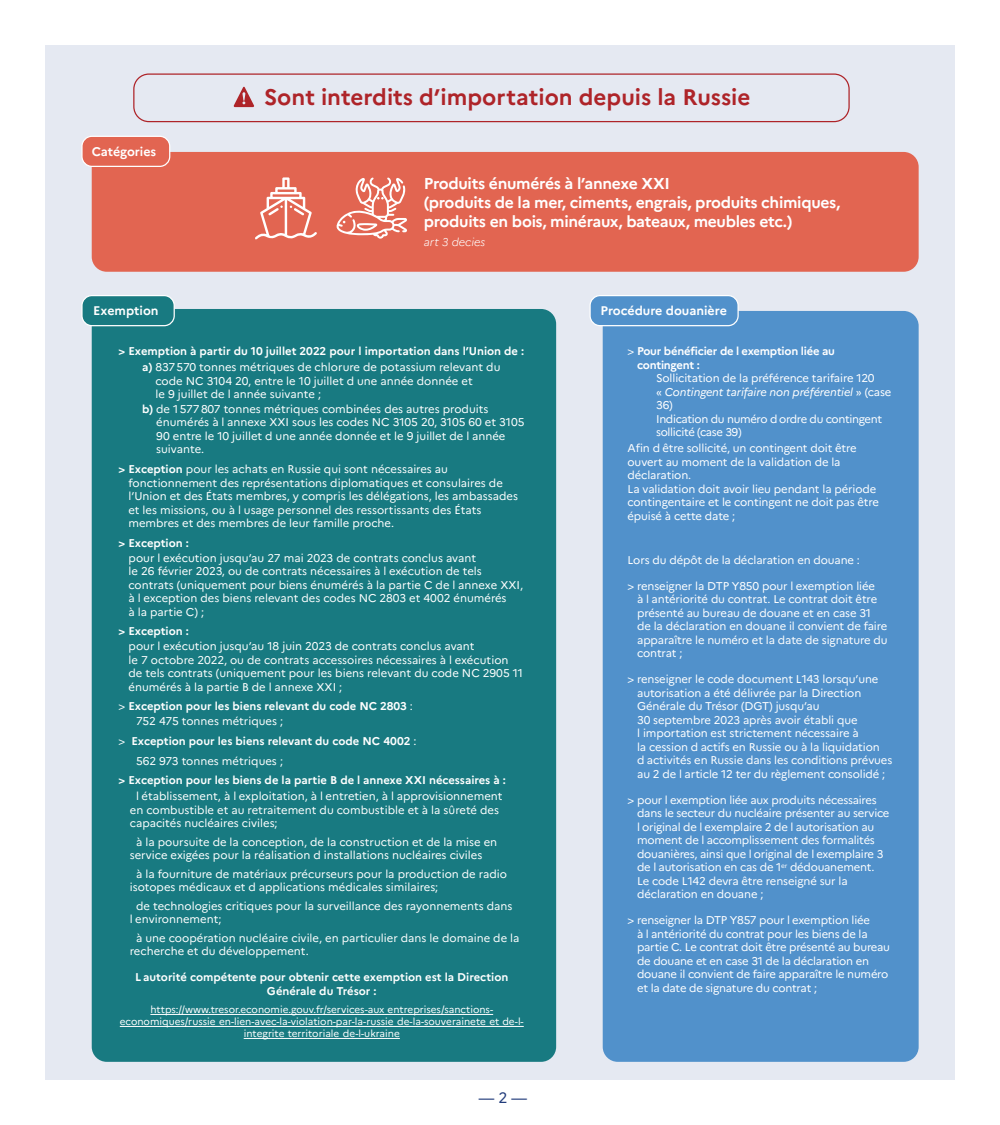
<style>
.page{position:relative;width:1000px;height:1125px;background:#fff}
.page>*{position:absolute;margin:0;border:0;box-sizing:border-box;transform-origin:0 0}
.t1{font:700 22.5px "Marianne";color:#ae2429}
.t2{font:700 15.75px/18.9px "Marianne";letter-spacing:-.02em;color:#fff}
.t3{font:15px "Marianne";color:#223c7b}
.t4{font:700 12.5px "Marianne";color:#fff}
.t5{font:11.25px/13.5px "Marianne";letter-spacing:-.01em;color:#fff}
.t6{font:700 11.25px/16px "Marianne";color:#fff;text-align:center}
.t7{font:11.25px "Marianne";letter-spacing:-.03em;color:#fff}
.t8{font:700 11.25px "Marianne";letter-spacing:-.02em;color:#fff}
.t9{font:italic 11.25px "Marianne";letter-spacing:-.01em;color:#fff}
.t10{font:italic 300 11.25px "Marianne";color:#fff}
.t11{font:10px/12px "Marianne";color:#fff;text-align:center}
.s1{font-weight:400}
.s2{font-weight:700}
.s3{font-style:normal}
</style>
<div class="page">
<div style="left:45px;top:46px;width:910px;height:1034px;background:#e5e9f2"></div>
<div style="left:92px;top:152px;width:827px;height:120px;background:#e26551;border-radius:15px"></div>
<div style="left:82px;top:136px;width:88px;height:30px;background:#e26551;border-radius:10px"></div>
<div style="left:81px;top:136px;width:89px;height:31px;border:1px solid #fff;border-radius:10px"></div>
<svg style="left:233px;top:86px;width:21px;height:21px"></svg>
<div style="left:133px;top:73px;width:717px;height:49px;border:1px solid #ae2429;border-radius:15px"></div>
<svg style="left:255px;top:177px;width:62px;height:62px"></svg>
<svg style="left:337px;top:177px;width:70px;height:62px"></svg>
<div style="left:92px;top:309px;width:464px;height:753px;background:#187a81;border-radius:15px"></div>
<hr style="left:150px;top:1014px;width:343px;height:1px;background:#fff">
<hr style="left:120px;top:1026px;width:404px;height:1px;background:#fff">
<hr style="left:244px;top:1038px;width:156px;height:1px;background:#fff">
<div style="left:82px;top:296px;width:92px;height:30px;background:#187a81;border-radius:10px"></div>
<div style="left:81px;top:295px;width:94px;height:31px;border:1px solid #fff;border-radius:10px"></div>
<div style="left:603px;top:311px;width:316px;height:751px;background:#5191cb;border-radius:15px"></div>
<div style="left:590px;top:296px;width:148px;height:30px;background:#5191cb;border-radius:10px"></div>
<div style="left:589px;top:295px;width:150px;height:31px;border:1px solid #fff;border-radius:10px"></div>
<p class="t4" style="left:92px;top:144px;width:66px">Catégories</p>
<p class="t4" style="left:93px;top:303px;width:67px">Exemption</p>
<p class="t1" style="left:264px;top:84px;width:488px">Sont interdits d’importation depuis la Russie</p>
<p class="t2" style="left:424px;top:174px;width:418px">Produits énumérés à l’annexe XXI<br>(produits de la mer, ciments, engrais, produits chimiques, produits en bois, minéraux, bateaux, meubles etc.)</p>
<p class="t10" style="left:424px;top:235px;width:63px">art 3 decies</p>
<p class="t4" style="left:601px;top:303px;width:128px">Procédure douanière</p>
<p class="t6" style="left:119px;top:343px;width:407px">&gt; Exemption à partir du 10 juillet 2022 pour l importation dans l’Union de : a) <span class="s1">837 570 tonnes métriques de chlorure de potassium relevant du</span></p>
<p class="t5" style="left:156px;top:374px;width:319px">code NC 3104 20, entre le 10 juillet d une année donnée et le 9 juillet de l année suivante ;</p>
<p class="t5" style="left:156px;top:402px;width:370px;text-indent:-14px"><span class="s2">b)</span> de 1 577 807 tonnes métriques combinées des autres produits énumérés à l annexe XXI sous les codes NC 3105 20, 3105 60 et 3105<br>90 entre le 10 juillet d une année donnée et le 9 juillet de l année suivante.</p>
<p class="t5" style="left:128px;top:462px;width:391px;text-indent:-10px"><span class="s2">&gt; Exception</span> pour les achats en Russie qui sont nécessaires au fonctionnement des représentations diplomatiques et consulaires de l’Union et des États membres, y compris les délégations, les ambassades et les missions, ou à l usage personnel des ressortissants des États membres et des membres de leur famille proche.</p>
<p class="t5" style="left:129px;top:536px;width:349px;line-height:14.8px;text-indent:-10px"><span class="s2">&gt; Exception :<br></span>pour l exécution jusqu’au 27 mai 2023 de contrats conclus avant</p>
<p class="t5" style="left:129px;top:564px;width:396px">le 26 février 2023, ou de contrats nécessaires à l exécution de tels contrats (uniquement pour biens énumérés à la partie C de l annexe XXI, à l exception des biens relevant des codes NC 2803 et 4002 énumérés<br>à la partie C) ;</p>
<p class="t5" style="left:129px;top:624px;width:348px;line-height:14.8px;text-indent:-10px"><span class="s2">&gt; Exception :<br></span>pour l exécution jusqu’au 18 juin 2023 de contrats conclus avant</p>
<p class="t5" style="left:129px;top:653px;width:396px">le 7 octobre 2022, ou de contrats accessoires nécessaires à l exécution de tels contrats (uniquement pour les biens relevant du code NC 2905 11 énumérés à la partie B de l annexe XXI ;</p>
<p class="t6" style="left:136px;top:699px;width:278px;line-height:14.8px;text-align:left;text-indent:-18px"><span class="s1">&gt;</span> Exception pour les biens relevant du code NC 2803 <span class="s1">:<br>752 475 tonnes métriques ;</span></p>
<p class="t6" style="left:119px;top:733px;width:300px"><span class="s1">&gt;</span> Exception pour les biens relevant du code NC 4002 <span class="s1">:</span></p>
<p class="t5" style="left:136px;top:754px;width:148px">562 973 tonnes métriques ;</p>
<p class="t6" style="left:119px;top:772px;width:389px">&gt; Exception pour les biens de la partie B de l annexe XXI nécessaires à :</p>
<p class="t5" style="left:130px;top:790px;width:374px;text-indent:6px">l établissement, à l exploitation, à l entretien, à l approvisionnement en combustible et au retraitement du combustible et à la sûreté des capacités nucléaires civiles;</p>
<p class="t5" style="left:130px;top:835px;width:369px;text-indent:6px">à la poursuite de la conception, de la construction et de la mise en service exigées pour la réalisation d installations nucléaires civiles</p>
<p class="t5" style="left:130px;top:867px;width:379px;text-indent:6px">à la fourniture de matériaux précurseurs pour la production de radio isotopes médicaux et d applications médicales similaires;</p>
<p class="t5" style="left:130px;top:899px;width:384px;text-indent:6px">de technologies critiques pour la surveillance des rayonnements dans l environnement;</p>
<p class="t5" style="left:130px;top:931px;width:391px;text-indent:6px">à une coopération nucléaire civile, en particulier dans le domaine de la recherche et du développement.</p>
<p class="t6" style="left:135px;top:971px;width:375px;line-height:13.5px">L autorité compétente pour obtenir cette exemption est la Direction<br>Générale du Trésor :</p>
<p class="t11" style="left:120px;top:1004px;width:405px">https://www.tresor.economie.gouv.fr/services-aux entreprises/sanctions&shy;economiques/russie en-lien-avec-la-violation-par-la-russie de-la-souverainete et de-l&shy;integrite territoriale de-l-ukraine</p>
<p class="t3" style="left:479px;top:1089px;width:50px">— 2 —</p>
<p class="t8" style="left:628px;top:344px;width:209px"><span class="s1">&gt;</span> Pour bénéficier de l exemption liée au</p>
<p class="t8" style="left:637px;top:358px;width:64px">contingent :</p>
<p class="t5" style="left:656px;top:371px;width:220px">Sollicitation de la préférence tarifaire 120</p>
<p class="t9" style="left:656px;top:385px;width:237px"><span class="s3">«</span> Contingent tarifaire non préférentiel <span class="s3">» (case</span></p>
<p class="t5" style="left:656px;top:398px;width:18px">36)</p>
<p class="t7" style="left:656px;top:412px;width:227px">Indication du numéro d ordre du contingent</p>
<p class="t7" style="left:656px;top:425px;width:87px">sollicité (case 39)</p>
<p class="t5" style="left:628px;top:441px;width:253px">Afin d être sollicité, un contingent doit être ouvert au moment de la validation de la déclaration.<br>La validation doit avoir lieu pendant la période contingentaire et le contingent ne doit pas être épuisé à cette date ;</p>
<p class="t5" style="left:628px;top:553px;width:234px">Lors du dépôt de la déclaration en douane :</p>
<p class="t5" style="left:637px;top:579px;width:252px;text-indent:-10px">&gt; renseigner la DTP Y850 pour l exemption liée<br>à l antériorité du contrat. Le contrat doit être présenté au bureau de douane et en case 31 de la déclaration en douane il convient de faire apparaître le numéro et la date de signature du contrat ;</p>
<p class="t5" style="left:637px;top:673px;width:257px;text-indent:-10px">&gt; renseigner le code document L143 lorsqu’une autorisation a été délivrée par la Direction Générale du Trésor (DGT) jusqu’au<br>30 septembre 2023 après avoir établi que<br>l importation est strictement nécessaire à<br>la cession d actifs en Russie ou à la liquidation<br>d activités en Russie dans les conditions prévues au 2 de l article 12 ter du règlement consolidé ;</p>
<p class="t5" style="left:637px;top:793px;width:254px;text-indent:-10px">&gt; pour l exemption liée aux produits nécessaires dans le secteur du nucléaire présenter au service l original de l exemplaire 2 de l autorisation au moment de l accomplissement des formalités douanières, ainsi que l original de l exemplaire 3 de l autorisation en cas de 1<sup>er</sup> dédouanement.<br>Le code L142 devra être renseigné sur la déclaration en douane ;</p>
<p class="t5" style="left:637px;top:914px;width:255px;text-indent:-10px">&gt; renseigner la DTP Y857 pour l exemption liée<br>à l antériorité du contrat pour les biens de la partie C. Le contrat doit être présenté au bureau de douane et en case 31 de la déclaration en douane il convient de faire apparaître le numéro et la date de signature du contrat ;</p>
</div>
